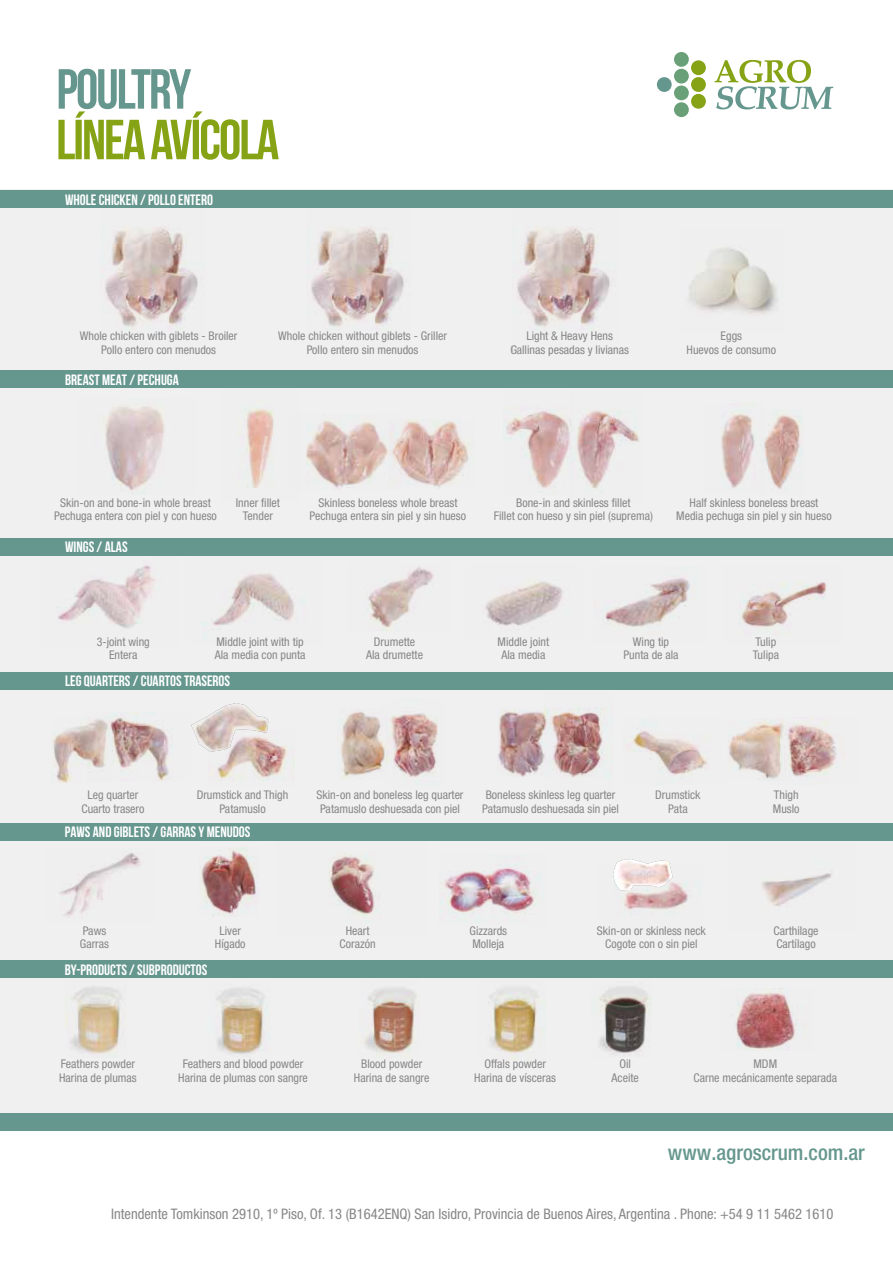
<style>
.page{position:relative;width:893px;height:1263px;background:#fff}
.page>*{position:absolute;margin:0;border:0;box-sizing:border-box;transform-origin:0 0}
.t1{font:700 56.4px "Bebas Neue";letter-spacing:-.035em;color:#86a315}
.t2{font:700 56.4px "Bebas Neue";letter-spacing:-.035em;color:#66978e}
.t3{font:500 condensed 21.15px "Helvetica Neue";color:#66978e}
.t4{font:700 15px "Bebas Neue";color:#fff}
.t5{font:condensed 14.55px "Helvetica Neue";color:#878787}
.t6{font:condensed 12px/13.5px "Helvetica Neue";color:#878787;text-align:center}
</style>
<div class="page">
<div style="left:0;top:189px;width:893px;height:923px;background:#f0f0f0"></div>
<img style="left:762px;top:873px;width:69px;height:33px">
<img style="left:623px;top:882px;width:65px;height:34px">
<img style="left:613px;top:859px;width:60px;height:32px">
<img style="left:439px;top:854px;width:100px;height:60px">
<img style="left:277px;top:840px;width:149px;height:75px">
<img style="left:59px;top:853px;width:81px;height:65px">
<img style="left:551px;top:708px;width:59px;height:70px">
<img style="left:498px;top:709px;width:53px;height:68px">
<img style="left:485px;top:581px;width:78px;height:45px">
<img style="left:367px;top:567px;width:67px;height:64px">
<img style="left:739px;top:582px;width:87px;height:45px">
<img style="left:605px;top:578px;width:85px;height:49px">
<img style="left:185px;top:555px;width:138px;height:75px">
<img style="left:39px;top:555px;width:138px;height:74px">
<img style="left:577px;top:411px;width:62px;height:78px">
<img style="left:506px;top:410px;width:66px;height:83px">
<img style="left:221px;top:387px;width:78px;height:101px">
<img style="left:105px;top:406px;width:59px;height:88px">
<img style="left:105px;top:227px;width:93px;height:100px">
<img style="left:311px;top:227px;width:93px;height:100px">
<img style="left:517px;top:227px;width:93px;height:100px">
<img style="left:289px;top:414px;width:99px;height:74px">
<img style="left:390px;top:420px;width:79px;height:67px">
<img style="left:721px;top:413px;width:34px;height:75px">
<img style="left:760px;top:413px;width:42px;height:76px">
<img style="left:113px;top:712px;width:56px;height:69px">
<img style="left:53px;top:719px;width:60px;height:64px">
<img style="left:210px;top:740px;width:84px;height:41px">
<img style="left:191px;top:703px;width:77px;height:49px">
<img style="left:387px;top:713px;width:51px;height:64px">
<img style="left:340px;top:710px;width:47px;height:69px">
<img style="left:630px;top:731px;width:78px;height:45px">
<img style="left:787px;top:717px;width:50px;height:60px">
<img style="left:728px;top:719px;width:58px;height:60px">
<img style="left:201px;top:848px;width:55px;height:67px">
<img style="left:490px;top:988px;width:56px;height:72px">
<img style="left:736px;top:988px;width:61px;height:61px">
<img style="left:216px;top:988px;width:52px;height:66px">
<img style="left:66px;top:986px;width:55px;height:68px">
<img style="left:359px;top:988px;width:60px;height:65px">
<img style="left:599px;top:986px;width:52px;height:70px">
<img style="left:688px;top:247px;width:90px;height:68px">
<svg style="left:715px;top:60px;width:118px;height:49px"></svg>
<div style="left:657px;top:77px;width:15px;height:15px;background:#66978e;border-radius:50%"></div>
<div style="left:691px;top:60px;width:15px;height:15px;background:#86a315;border-radius:50%"></div>
<div style="left:691px;top:77px;width:15px;height:15px;background:#86a315;border-radius:50%"></div>
<div style="left:691px;top:94px;width:15px;height:15px;background:#86a315;border-radius:50%"></div>
<div style="left:674px;top:52px;width:15px;height:15px;background:#6aa078;border-radius:50%"></div>
<div style="left:674px;top:69px;width:15px;height:15px;background:#6aa078;border-radius:50%"></div>
<div style="left:674px;top:86px;width:15px;height:14px;background:#6aa078;border-radius:50%"></div>
<div style="left:674px;top:102px;width:15px;height:15px;background:#6aa078;border-radius:50%"></div>
<div style="left:0;top:191px;width:893px;height:17px;background:#66978e"></div>
<div style="left:0;top:1113px;width:893px;height:17px;background:#66978e"></div>
<div style="left:0;top:370px;width:893px;height:17px;background:#66978e"></div>
<div style="left:0;top:538px;width:893px;height:17px;background:#66978e"></div>
<div style="left:0;top:672px;width:893px;height:18px;background:#66978e"></div>
<div style="left:0;top:823px;width:893px;height:17px;background:#66978e"></div>
<div style="left:0;top:960px;width:893px;height:18px;background:#66978e"></div>
<h1 class="t2" style="left:56px;top:58px;width:136px">POULTRY</h1>
<h1 class="t1" style="left:56px;top:109px;width:225px">LÍNEA AVÍCOLA</h1>
<p class="t4" style="left:65px;top:192px;width:149px">WHOLE CHICKEN / POLLO ENTERO</p>
<p class="t6" style="left:80px;top:329px;width:159px">Whole chicken with giblets - Broiler<br>Pollo entero con menudos</p>
<p class="t4" style="left:65px;top:371px;width:115px">BREAST MEAT / PECHUGA</p>
<p class="t6" style="left:278px;top:329px;width:170px">Whole chicken without giblets - Griller<br>Pollo entero sin menudos</p>
<p class="t6" style="left:687px;top:329px;width:91px">Eggs<br>Huevos de consumo</p>
<p class="t6" style="left:510px;top:329px;width:120px">Light &amp; Heavy Hens<br>Gallinas pesadas y livianas</p>
<p class="t6" style="left:54px;top:496px;width:164px">Skin-on and bone-in whole breast<br>Pechuga entera con piel y con hueso</p>
<p class="t6" style="left:310px;top:496px;width:158px">Skinless boneless whole breast<br>Pechuga entera sin piel y sin hueso</p>
<p class="t6" style="left:494px;top:496px;width:161px">Bone-in and skinless fillet<br>Fillet con hueso y sin piel (suprema)</p>
<p class="t6" style="left:676px;top:496px;width:157px">Half skinless boneless breast<br>Media pechuga sin piel y sin hueso</p>
<p class="t6" style="left:236px;top:496px;width:46px">Inner fillet<br>Tender</p>
<p class="t4" style="left:65px;top:539px;width:64px">WINGS / ALAS</p>
<p class="t6" style="left:97px;top:634px;width:55px">3-joint wing<br>Entera</p>
<p class="t6" style="left:215px;top:634px;width:92px;text-align:left">Middle joint with tip<br>Ala media con punta</p>
<p class="t4" style="left:65px;top:673px;width:166px">LEG QUARTERS / CUARTOS TRASEROS</p>
<p class="t6" style="left:366px;top:634px;width:58px">Drumette<br>Ala drumette</p>
<p class="t6" style="left:498px;top:634px;width:53px">Middle joint<br>Ala media</p>
<p class="t6" style="left:623px;top:634px;width:57px">Wing tip<br>Punta de ala</p>
<p class="t6" style="left:753px;top:634px;width:28px;text-align:left">Tulip<br>Tulipa</p>
<p class="t6" style="left:81px;top:788px;width:65px">Leg quarter<br>Cuarto trasero</p>
<p class="t6" style="left:197px;top:788px;width:93px">Drumstick and Thigh<br>Patamuslo</p>
<p class="t6" style="left:316px;top:788px;width:149px;text-align:left">Skin-on and boneless leg quarter<br>Patamuslo deshuesada con piel</p>
<p class="t6" style="left:482px;top:788px;width:138px">Boneless skinless leg quarter<br>Patamuslo deshuesada sin piel</p>
<p class="t6" style="left:655px;top:788px;width:47px">Drumstick<br>Pata</p>
<p class="t6" style="left:773px;top:788px;width:28px;text-align:left">Thigh<br>Muslo</p>
<p class="t4" style="left:65px;top:823px;width:187px">PAWS AND GIBLETS / GARRAS Y MENUDOS</p>
<p class="t6" style="left:80px;top:924px;width:31px;text-align:left">Paws<br>Garras</p>
<p class="t4" style="left:65px;top:962px;width:144px">BY-PRODUCTS / SUBPRODUCTOS</p>
<p class="t6" style="left:215px;top:924px;width:32px">Liver<br>Hígado</p>
<p class="t6" style="left:340px;top:924px;width:37px">Heart<br>Corazón</p>
<p class="t6" style="left:470px;top:924px;width:39px;text-align:left">Gizzards<br>Molleja</p>
<p class="t6" style="left:597px;top:924px;width:111px">Skin-on or skinless neck<br>Cogote con o sin piel</p>
<p class="t6" style="left:774px;top:924px;width:46px;text-align:left">Carthilage<br>Cartílago</p>
<p class="t6" style="left:59px;top:1057px;width:79px;text-align:left">Feathers powder<br>Harina de plumas</p>
<p class="t6" style="left:354px;top:1057px;width:77px">Blood powder<br>Harina de sangre</p>
<p class="t6" style="left:474px;top:1057px;width:83px">Offals powder<br>Harina de vísceras</p>
<p class="t6" style="left:612px;top:1057px;width:29px">Oil<br>Aceite</p>
<p class="t6" style="left:694px;top:1057px;width:145px">MDM<br>Carne mecánicamente separada</p>
<p class="t6" style="left:178px;top:1057px;width:131px">Feathers and blood powder<br>Harina de plumas con sangre</p>
<h2 class="t3" style="left:668px;top:1139px;width:198px">www.agroscrum.com.ar</h2>
<p class="t5" style="left:111px;top:1206px;width:724px">Intendente Tomkinson 2910, 1º Piso, Of. 13 (B1642ENQ) San Isidro, Provincia de Buenos Aires, Argentina . Phone: +54 9 11 5462 1610</p>
</div>
